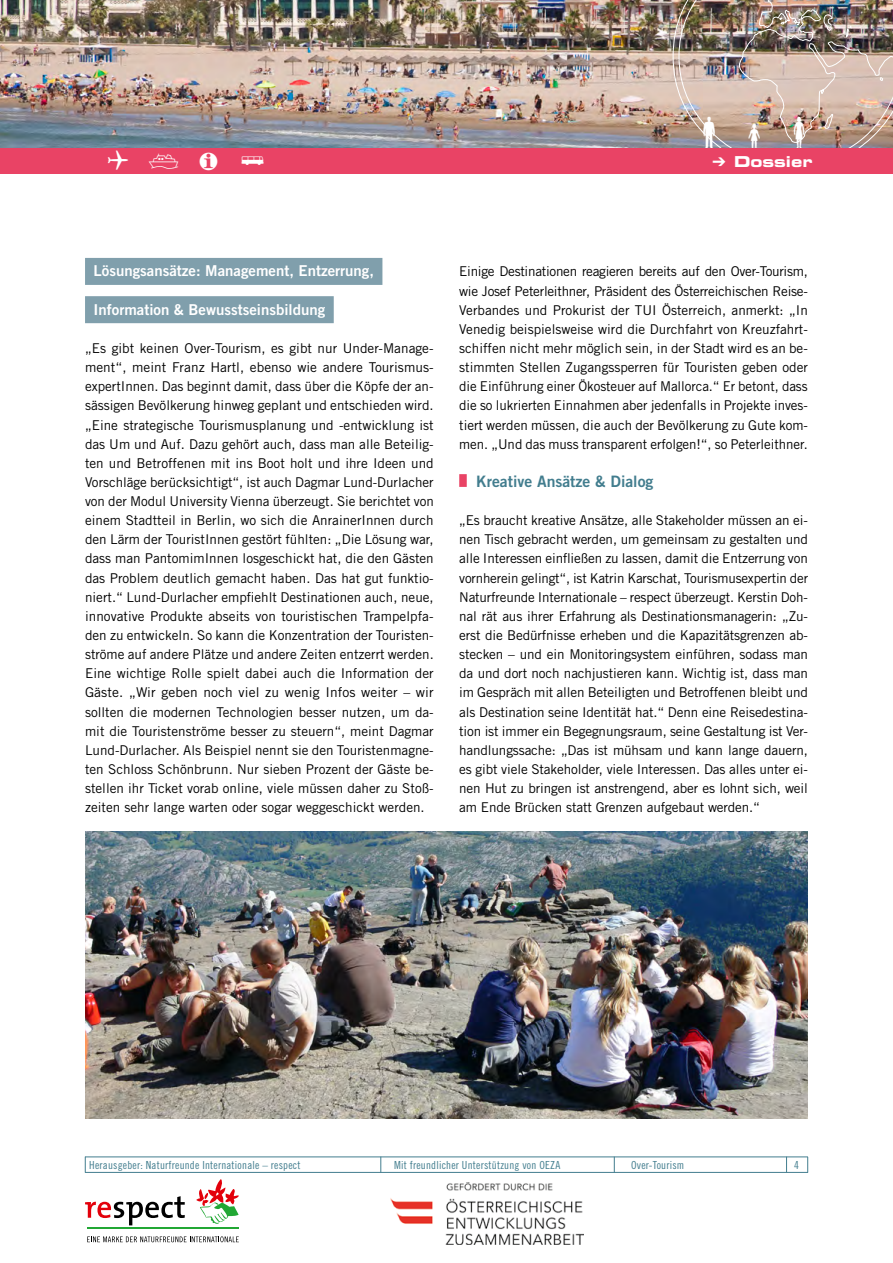
<style>
.page{position:relative;width:893px;height:1263px;background:#fff}
.page>*{position:absolute;margin:0;border:0;box-sizing:border-box;transform-origin:0 0}
.t1{font:45px "Zeal";color:#fff}
.t2{font:24px "Transportation P01";color:#fff}
.t3{font:19.5px "Transportation P01";color:#fff}
.Zwischentitel_02{font:15.75px "Trade Gothic Bold Two";color:#427d8e}
.Zwischentitel_01{font:15px "Trade Gothic Bold Two";color:#fff}
.t4{font:700 expanded 15px "Square 721 BT";color:#fff}
.Fließtext_1__Zeile{font:13.5px/19.2px "Trade Gothic";color:#000;text-align:justify}
.t5{font:11.1px "Trade Gothic LT Pro Cn 18";letter-spacing:.02em;color:#427d8e}
</style>
<div class="page">
<img style="left:0;top:0;width:672px;height:149px">
<img style="left:672px;top:0;width:221px;height:149px">
<div style="left:0;top:149px;width:893px;height:25px;background:#e94365"></div>
<svg style="left:85px;top:1196px;width:100px;height:29px"></svg>
<hr style="left:87px;top:1228px;width:152px;height:1px;background:#21a734">
<svg style="left:196px;top:1179px;width:43px;height:45px"></svg>
<svg style="left:87px;top:1236px;width:152px;height:6px"></svg>
<img style="left:391px;top:1182px;width:193px;height:62px">
<hr style="left:85px;top:1157px;width:723px;height:1px;background:#427d8e">
<hr style="left:85px;top:1172px;width:723px;height:1px;background:#427d8e">
<svg style="left:786px;top:1158px;width:1px;height:14px"></svg>
<svg style="left:807px;top:1157px;width:1px;height:15px"></svg>
<svg style="left:85px;top:1157px;width:1px;height:15px"></svg>
<svg style="left:381px;top:1157px;width:1px;height:15px"></svg>
<svg style="left:614px;top:1157px;width:1px;height:15px"></svg>
<div style="left:85px;top:258px;width:297px;height:27px;background:#809fac"></div>
<div style="left:85px;top:296px;width:249px;height:27px;background:#809fac"></div>
<div style="left:459px;top:474px;width:8px;height:13px;background:#e94365"></div>
<img style="left:85px;top:831px;width:722px;height:287px">
<h2 class="t2" style="left:106px;top:146px;width:25px">#</h2>
<h1 class="t1" style="left:687px;top:111px;width:137px">µ¿ƒ</h1>
<h3 class="t3" style="left:239px;top:147px;width:29px">m</h3>
<p class="t4" style="left:712px;top:153px;width:101px">➔ Dossier</p>
<p class="Zwischentitel_01" style="left:94px;top:262px;width:282px">Lösungsansätze: Management, Entzerrung,</p>
<p class="Zwischentitel_01" style="left:94px;top:300px;width:233px">Information &amp; Bewusstseinsbildung</p>
<p class="Fließtext_1__Zeile" style="left:85px;top:338px;width:350px">„Es gibt keinen Over-Tourism, es gibt nur Under-Manage&shy;ment“, meint Franz Hartl, ebenso wie andere Tourismus&shy;expertInnen. Das beginnt damit, dass über die Köpfe der an&shy;sässigen Bevölkerung hinweg geplant und entschieden wird. „Eine strategische Tourismusplanung und -entwicklung ist das Um und Auf. Dazu gehört auch, dass man alle Beteilig&shy;ten und Betroffenen mit ins Boot holt und ihre Ideen und Vorschläge berücksichtigt“, ist auch Dagmar Lund-Durlacher von der Modul University Vienna überzeugt. Sie berichtet von einem Stadtteil in Berlin, wo sich die AnrainerInnen durch den Lärm der TouristInnen gestört fühlten: „Die Lösung war, dass man PantomimInnen losgeschickt hat, die den Gästen das Problem deutlich gemacht haben. Das hat gut funktio&shy;niert.“ Lund-Durlacher empfiehlt Destinationen auch, neue, innovative Produkte abseits von touristischen Trampelpfa&shy;den zu entwickeln. So kann die Konzentration der Touristen&shy;ströme auf andere Plätze und andere Zeiten entzerrt werden.</p>
<p class="Fließtext_1__Zeile" style="left:85px;top:664px;width:350px">Eine wichtige Rolle spielt dabei auch die Information der Gäste. „Wir geben noch viel zu wenig Infos weiter – wir sollten die modernen Technologien besser nutzen, um da&shy;mit die Touristenströme besser zu steuern“, meint Dagmar Lund-Durlacher. Als Beispiel nennt sie den Touristenmagne&shy;ten Schloss Schönbrunn. Nur sieben Prozent der Gäste be&shy;stellen ihr Ticket vorab online, viele müssen daher zu Stoß&shy;zeiten sehr lange warten oder sogar weggeschickt werden.</p>
<p class="Fließtext_1__Zeile" style="left:459px;top:262px;width:350px">Einige Destinationen reagieren bereits auf den Over-Tourism, wie Josef Peterleithner, Präsident des Österreichischen Reise-Verbandes und Prokurist der TUI Österreich, anmerkt: „In Venedig beispielsweise wird die Durchfahrt von Kreuzfahrt&shy;schiffen nicht mehr möglich sein, in der Stadt wird es an be&shy;stimmten Stellen Zugangssperren für Touristen geben oder die Einführung einer Ökosteuer auf Mallorca.“ Er betont, dass die so lukrierten Einnahmen aber jedenfalls in Projekte inves&shy;tiert werden müssen, die auch der Bevölkerung zu Gute kom&shy;men. „Und das muss transparent erfolgen!“, so Peterleithner.</p>
<p class="Zwischentitel_02" style="left:476px;top:471px;width:179px">Kreative Ansätze &amp; Dialog</p>
<p class="Fließtext_1__Zeile" style="left:459px;top:511px;width:350px">„Es braucht kreative Ansätze, alle Stakeholder müssen an ei&shy;nen Tisch gebracht werden, um gemeinsam zu gestalten und alle Interessen einfließen zu lassen, damit die Entzerrung von vornherein gelingt“, ist Katrin Karschat, Tourismusexpertin der Naturfreunde Internationale – respect überzeugt. Kerstin Doh&shy;nal rät aus ihrer Erfahrung als Destinationsmanagerin: „Zu&shy;erst die Bedürfnisse erheben und die Kapazitätsgrenzen ab&shy;stecken – und ein Monitoringsystem einführen, sodass man da und dort noch nachjustieren kann. Wichtig ist, dass man im Gespräch mit allen Beteiligten und Betroffenen bleibt und als Destination seine Identität hat.“ Denn eine Reisedestina&shy;tion ist immer ein Begegnungsraum, seine Gestaltung ist Ver&shy;handlungssache: „Das ist mühsam und kann lange dauern, es gibt viele Stakeholder, viele Interessen. Das alles unter ei&shy;nen Hut zu bringen ist anstrengend, aber es lohnt sich, weil am Ende Brücken statt Grenzen aufgebaut werden.“</p>
<p class="t5" style="left:89px;top:1158px;width:213px">Herausgeber: Naturfreunde Internationale – respect</p>
<p class="t5" style="left:394px;top:1158px;width:168px">Mit freundlicher Unterstützung von OEZA</p>
<p class="t5" style="left:631px;top:1158px;width:55px">Over-Tourism</p>
<p class="t5" style="left:794px;top:1158px;width:6px">4</p>
</div>
